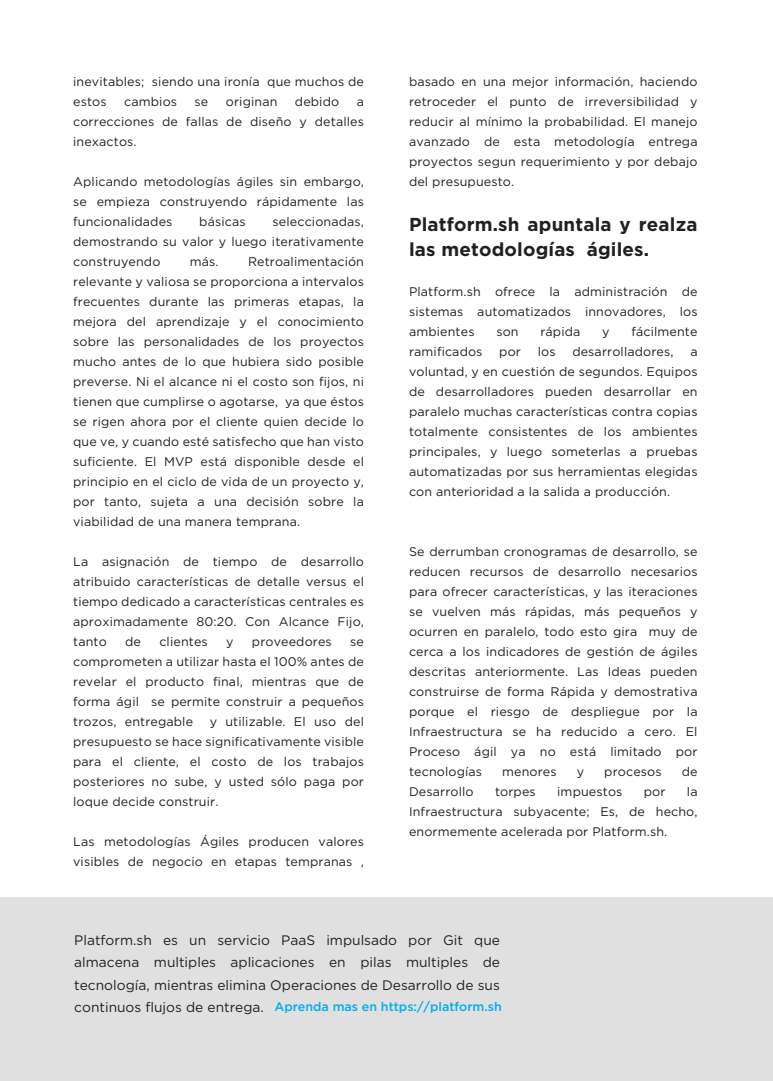
<style>
.page{position:relative;width:773px;height:1081px;background:#fff}
.page>*{position:absolute;margin:0;border:0;box-sizing:border-box;transform-origin:0 0}
.t1{font:700 18.75px/25px "Gotham";letter-spacing:.01em;color:#231f20}
.t2{font:13.75px/22.5px "Gotham";color:#231f20;text-align:justify}
.t3{font:12.5px/20px "Gotham";letter-spacing:.01em;color:#231f20;text-align:justify}
.t4{font:500 12.5px "Gotham";color:#00aeef}
.s1{font-weight:400;font-size:13.75px;color:#231f20}
</style>
<div class="page">
<div style="left:0;top:898px;width:772px;height:183px;background:#e0e0e0"></div>
<p class="t3" style="left:73px;top:71px;width:292px">inevitables; siendo una ironía que muchos de estos</p>
<p class="t3" style="left:124px;top:91px;width:54px">cambios</p>
<p class="t3" style="left:194px;top:91px;width:15px">se</p>
<p class="t3" style="left:226px;top:91px;width:53px">originan</p>
<p class="t3" style="left:295px;top:91px;width:46px">debido</p>
<p class="t3" style="left:73px;top:91px;width:292px;text-indent:283px">a correcciones de fallas de diseño y detalles inexactos.</p>
<p class="t3" style="left:73px;top:171px;width:292px">Aplicando metodologías ágiles sin embargo, se empieza construyendo rápidamente las funcionalidades</p>
<p class="t3" style="left:199px;top:211px;width:48px">básicas</p>
<p class="t3" style="left:73px;top:211px;width:292px;text-indent:199px">seleccionadas, demostrando su valor y luego iterativamente construyendo</p>
<p class="t3" style="left:73px;top:251px;width:292px;text-indent:175px">Retroalimentación relevante y valiosa se proporciona a intervalos frecuentes durante las primeras etapas, la mejora del aprendizaje y el conocimiento sobre las personalidades de los proyectos mucho antes de lo que hubiera sido posible preverse. Ni el alcance ni el costo son fijos, ni tienen que cumplirse o agotarse, ya que éstos se rigen ahora por el cliente quien decide lo que ve, y cuando esté satisfecho que han visto suficiente. El MVP está disponible desde el principio en el ciclo de vida de un proyecto y, por tanto, sujeta a una decisión sobre la viabilidad de una manera temprana.</p>
<p class="t3" style="left:73px;top:551px;width:292px">La asignación de tiempo de desarrollo atribuido características de detalle versus el tiempo dedicado a características centrales es aproximadamente 80:20. Con Alcance Fijo, tanto</p>
<p class="t3" style="left:190px;top:251px;width:30px">más.</p>
<p class="t3" style="left:125px;top:631px;width:17px">de</p>
<p class="t3" style="left:159px;top:631px;width:50px">clientes</p>
<p class="t3" style="left:226px;top:631px;width:9px">y</p>
<p class="t3" style="left:252px;top:631px;width:81px">proveedores</p>
<p class="t3" style="left:73px;top:631px;width:292px;text-indent:277px">se comprometen a utilizar hasta el 100% antes de revelar el producto final, mientras que de forma ágil se permite construir a pequeños trozos, entregable</p>
<p class="t3" style="left:73px;top:711px;width:292px;text-indent:136px">y utilizable. El uso del presupuesto se hace significativamente visible para el cliente, el costo de los trabajos posteriores no sube, y usted sólo paga por loque decide construir.</p>
<p class="t3" style="left:73px;top:831px;width:292px">Las metodologías Ágiles producen valores visibles de negocio en etapas tempranas ,</p>
<p class="t3" style="left:409px;top:72px;width:290px">basado en una mejor información, haciendo retroceder el punto de irreversibilidad y reducir al mínimo la probabilidad. El manejo avanzado de esta metodología entrega proyectos segun requerimiento y por debajo del presupuesto.</p>
<h1 class="t1" style="left:409px;top:212px;width:290px">Platform.sh apuntala y realza las metodologías ágiles.</h1>
<p class="t3" style="left:409px;top:282px;width:290px">Platform.sh ofrece la administración de sistemas automatizados innovadores, los ambientes</p>
<p class="t3" style="left:496px;top:322px;width:24px">son</p>
<p class="t3" style="left:540px;top:322px;width:42px">rápida</p>
<p class="t3" style="left:602px;top:322px;width:9px">y</p>
<p class="t3" style="left:631px;top:322px;width:68px">fácilmente</p>
<p class="t3" style="left:409px;top:342px;width:75px">ramificados</p>
<p class="t3" style="left:499px;top:342px;width:23px">por</p>
<p class="t3" style="left:537px;top:342px;width:19px">los</p>
<p class="t3" style="left:572px;top:342px;width:103px">desarrolladores,</p>
<p class="t3" style="left:409px;top:342px;width:290px;text-indent:281px">a voluntad, y en cuestión de segundos. Equipos de desarrolladores pueden desarrollar en paralelo muchas características contra copias totalmente consistentes de los ambientes principales, y luego someterlas a pruebas automatizadas por sus herramientas elegidas con anterioridad a la salida a producción.</p>
<p class="t3" style="left:409px;top:542px;width:290px">Se derrumban cronogramas de desarrollo, se reducen recursos de desarrollo necesarios para ofrecer características, y las iteraciones se vuelven más rápidas, más pequeños y ocurren en paralelo, todo esto gira muy de cerca a los indicadores de gestión de ágiles descritas anteriormente. Las Ideas pueden construirse de forma Rápida y demostrativa porque el riesgo de despliegue por la Infraestructura se ha reducido a cero. El Proceso ágil ya no está limitado por tecnologías</p>
<p class="t3" style="left:502px;top:762px;width:56px">menores</p>
<p class="t3" style="left:576px;top:762px;width:9px">y</p>
<p class="t3" style="left:604px;top:762px;width:59px">procesos</p>
<p class="t3" style="left:681px;top:762px;width:17px">de</p>
<p class="t3" style="left:409px;top:782px;width:290px;text-indent:278px">la Infraestructura subyacente; Es, de hecho, enormemente acelerada por Platform.sh.</p>
<p class="t3" style="left:409px;top:782px;width:66px">Desarrollo</p>
<p class="t3" style="left:495px;top:782px;width:42px">torpes</p>
<p class="t3" style="left:557px;top:782px;width:67px">impuestos</p>
<p class="t3" style="left:643px;top:782px;width:23px">por</p>
<p class="t2" style="left:74px;top:928px;width:427px">Platform.sh es un servicio PaaS impulsado por Git que almacena multiples aplicaciones en pilas multiples de tecnología, mientras elimina Operaciones de Desarrollo de sus</p>
<p class="t4" style="left:74px;top:999px;width:429px"><span class="s1">continuos flujos de entrega.</span> Aprenda mas en https://platform.sh</p>
</div>
